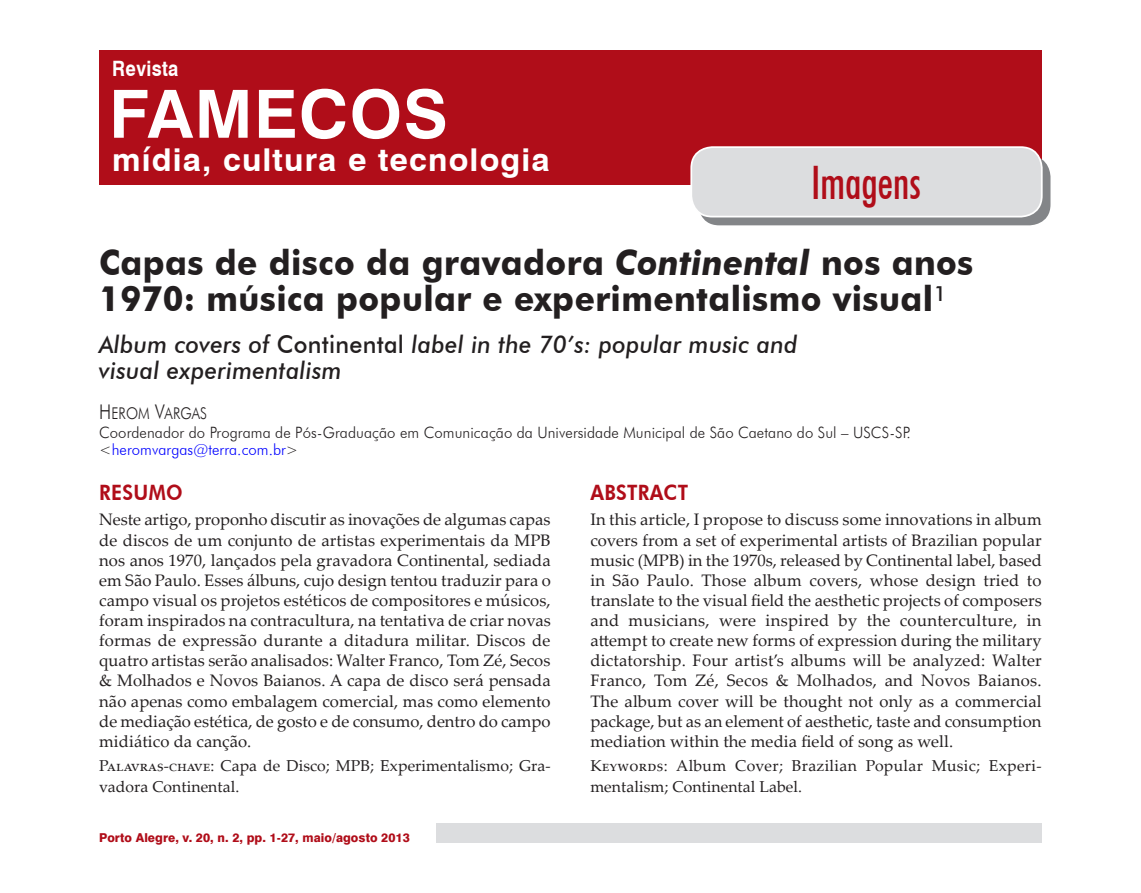
<style>
.page{position:relative;width:1141px;height:893px;background:#fff}
.page>*{position:absolute;margin:0;border:0;box-sizing:border-box;transform-origin:0 0}
.t1{font:700 66.5px "Swiss 721 BT";letter-spacing:.02em;color:#fff}
.Corrente{font:500 condensed 46.2px "Futura BT";letter-spacing:-.005em;color:#b00d19;scale:.91 1}
.Título{font:700 35px/36.8px "Futura BT";letter-spacing:.01em;color:#231f20;scale:.95 1}
.t2{font:700 31.5px "Swiss 721 BT";letter-spacing:.035em;color:#fff}
.Tit_versão{font:italic 500 24.5px/26.2px "Futura BT";letter-spacing:.01em;color:#231f20;scale:.95 1}
.Tit_res-abs{font:800 21.18px "Futura BT";letter-spacing:.015em;color:#b00d19;scale:.91 1}
.t3{font:700 21.18px "Swiss 721 BT";letter-spacing:.02em;color:#fff;scale:.86 1}
.Res_Abs{font:16.62px/20.1px "Palatino Linotype";letter-spacing:.005em;color:#231f20;text-align:justify}
.Autor{font:16.1px "Futura BT Light SC800";letter-spacing:.005em;color:#231f20;scale:.86 1}
.Pal-key{font:15.75px/20.1px "Palatino Linotype";letter-spacing:.005em;color:#231f20}
.Aut_ent{font:300 15.58px "Futura BT";letter-spacing:.005em;color:#231f20;scale:.95 1}
.Aut_ent-2{font:300 15.58px "Futura BT";letter-spacing:.005em;color:#00f;scale:.95 1}
.t4{font:800 12.25px "Swiss 721 BT";letter-spacing:.005em;color:#b00d19}
.s1{font-style:italic}
.s2{font-style:normal}
.s3{font-size:20.3px}
.s4{color:#231f20}
</style>
<div class="page">
<div style="left:99px;top:50px;width:943px;height:135px;background:#b00d19"></div>
<div style="left:437px;top:823px;width:605px;height:20px;background:#dcdddf"></div>
<div style="left:698px;top:156px;width:352px;height:69px;background:#808285;border-radius:21px"></div>
<div style="left:691px;top:147px;width:351px;height:70px;background:#dcdddf;border-radius:21px"></div>
<div style="left:690px;top:146px;width:353px;height:71px;border:2px solid #fff;border-radius:21px"></div>
<p class="t3" style="left:112px;top:56px;width:79px">Revista</p>
<p class="t1" style="left:109px;top:74px;width:340px">FAMECOS</p>
<p class="t2" style="left:112px;top:141px;width:439px">mídia, cultura e tecnologia</p>
<p class="Corrente" style="left:811px;top:155px;width:122px">Imagens</p>
<p class="Título" style="left:99px;top:244px;width:922px">Capas de disco da gravadora <span class="s1">Continental</span> nos anos<br>1970: música popular e experimentalismo visual<sup>1</sup></p>
<p class="Tit_versão" style="left:99px;top:330px;width:737px">Album covers of <span class="s2">Continental</span> label in the 70’s: popular music and visual experimentalism</p>
<p class="Autor" style="left:99px;top:403px;width:127px"><span class="s3">H</span>EROM <span class="s3">V</span>ARGAS</p>
<p class="Aut_ent" style="left:99px;top:423px;width:856px">Coordenador do Programa de Pós-Graduação em Comunicação da Universidade Municipal de São Caetano do Sul – USCS-SP.</p>
<p class="Aut_ent-2" style="left:99px;top:440px;width:211px"><span class="s4">&lt;</span>heromvargas@terra.com.br<span class="s4">&gt;</span></p>
<p class="Tit_res-abs" style="left:99px;top:480px;width:93px">RESUMO</p>
<p class="Res_Abs" style="left:99px;top:509px;width:453px">Neste artigo, proponho discutir as inovações de algumas capas de discos de um conjunto de artistas experimentais da MPB nos anos 1970, lançados pela gravadora Continental, sediada em São Paulo. Esses álbuns, cujo design tentou traduzir para o campo visual os projetos estéticos de compositores e músicos, foram inspirados na contracultura, na tentativa de criar novas formas de expressão durante a ditadura militar. Discos de quatro artistas serão analisados: Walter Franco, Tom Zé, Secos &amp; Molhados e Novos Baianos. A capa de disco será pensada não apenas como embalagem comercial, mas como elemento de mediação estética, de gosto e de consumo, dentro do campo midiático da canção.</p>
<p class="Pal-key" style="left:99px;top:755px;width:453px">Palavras-chave: Capa de Disco; MPB; Experimentalismo; Gra&shy;vadora Continental.</p>
<p class="Tit_res-abs" style="left:590px;top:480px;width:109px">ABSTRACT</p>
<p class="Res_Abs" style="left:590px;top:509px;width:453px">In this article, I propose to discuss some innovations in album covers from a set of experimental artists of Brazilian popular music (MPB) in the 1970s, released by Continental label, based in São Paulo. Those album covers, whose design tried to translate to the visual field the aesthetic projects of composers and musicians, were inspired by the counterculture, in attempt to create new forms of expression during the military dictatorship. Four artist’s albums will be analyzed: Walter Franco, Tom Zé, Secos &amp; Molhados, and Novos Baianos.<br>The album cover will be thought not only as a commercial package, but as an element of aesthetic, taste and consumption mediation within the media field of song as well.</p>
<p class="Pal-key" style="left:590px;top:755px;width:453px">Keywords: Album Cover; Brazilian Popular Music; Experi&shy;mentalism; Continental Label.</p>
<p class="t4" style="left:99px;top:830px;width:312px">Porto Alegre, v. 20, n. 2, pp. 1-27, maio/agosto 2013</p>
</div>
